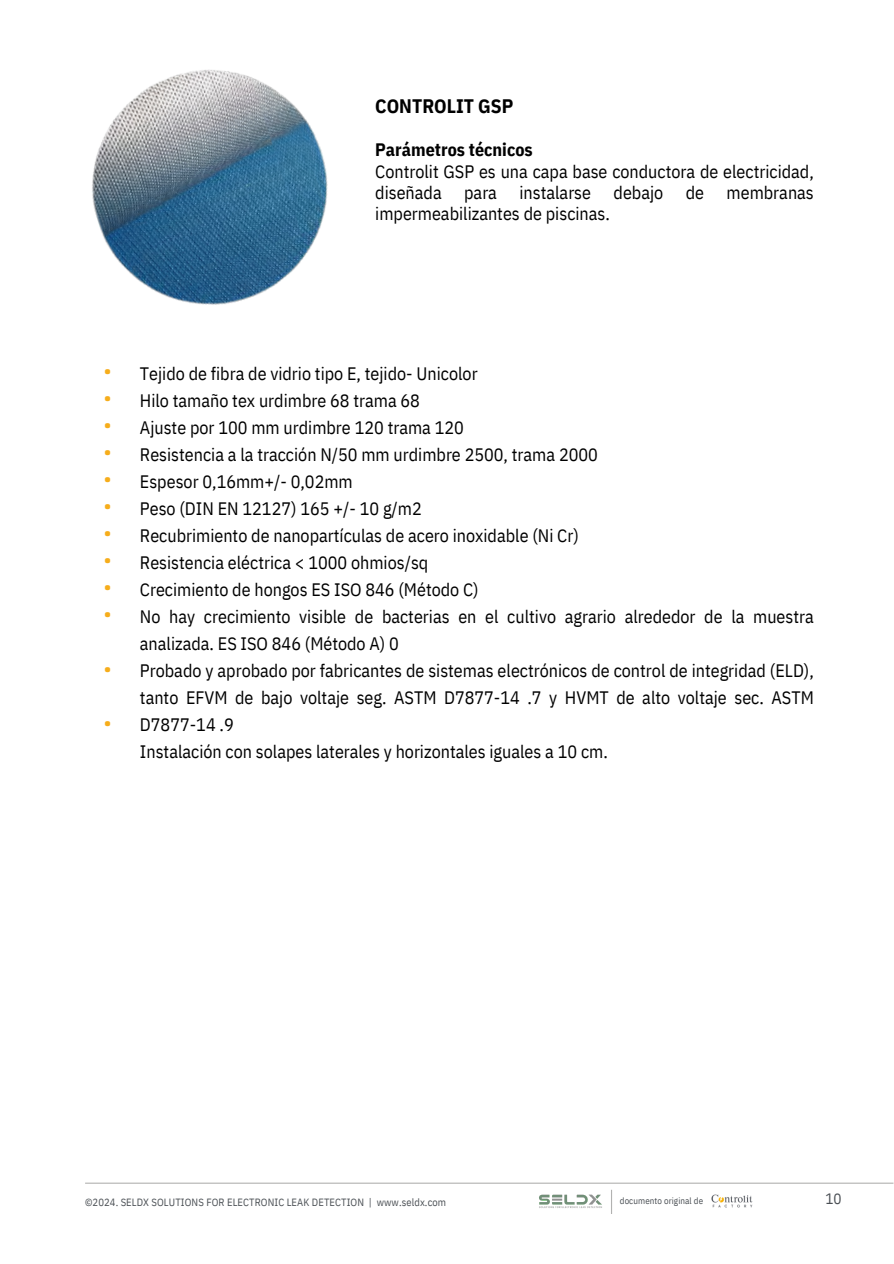
<style>
.page{position:relative;width:894px;height:1264px;background:#fff}
.page>*{position:absolute;margin:0;border:0;box-sizing:border-box;transform-origin:0 0}
.t1{font:700 19.5px "IBM Plex Sans Cond";color:#000}
.t2{font:18px/27px "IBM Plex Sans Cond";color:#000}
.t3{font:700 18px/27px "IBM Plex Sans Cond";color:#f6ad1b;text-align:justify}
.t4{font:15px "IBM Plex Sans Cond";color:#4a4f54}
.t5{font:10.5px "IBM Plex Sans Cond";letter-spacing:.01em;color:#4a4f54}
.t6{font:9px "IBM Plex Sans Cond";letter-spacing:.01em;color:#4a4f54}
.s1{font-weight:700}
</style>
<div class="page">
<img style="left:92px;top:69px;width:236px;height:236px">
<img style="left:711px;top:1194px;width:41px;height:13px">
<hr style="left:85px;top:1182px;width:808px;height:1px;background:#b2b2b1">
<hr style="left:610px;top:1189px;width:2px;height:24px;background:#b2b2b1">
<img style="left:539px;top:1194px;width:63px;height:14px">
<h2 class="t1" style="left:375px;top:93px;width:139px">CONTROLIT GSP</h2>
<p class="t2" style="left:375px;top:139px;width:440px;line-height:21.3px"><span class="s1">Parámetros técnicos<br></span>Controlit GSP es una capa base conductora de electricidad, diseñada para instalarse debajo de membranas impermeabilizantes de piscinas.</p>
<p class="t3" style="left:104px;top:357px;width:9px">• • • • • • • • • •</p>
<h2 class="t3" style="left:104px;top:654px;width:9px">•</h2>
<h3 class="t3" style="left:104px;top:708px;width:9px">•</h3>
<p class="t2" style="left:140px;top:360px;width:675px">Tejido de fibra de vidrio tipo E, tejido- Unicolor<br>Hilo tamaño tex urdimbre 68 trama 68<br>Ajuste por 100 mm urdimbre 120 trama 120<br>Resistencia a la tracción N/50 mm urdimbre 2500, trama 2000<br>Espesor 0,16mm+/- 0,02mm<br>Peso (DIN EN 12127) 165 +/- 10 g/m2<br>Recubrimiento de nanopartículas de acero inoxidable (Ni Cr)<br>Resistencia eléctrica &lt; 1000 ohmios/sq<br>Crecimiento de hongos ES ISO 846 (Método C)<br>No hay crecimiento visible de bacterias en el cultivo agrario alrededor de la muestra analizada. ES ISO 846 (Método A) 0<br>Probado y aprobado por fabricantes de sistemas electrónicos de control de integridad (ELD), tanto EFVM de bajo voltaje seg. ASTM D7877-14 .7 y HVMT de alto voltaje sec. ASTM D7877-14 .9<br>Instalación con solapes laterales y horizontales iguales a 10 cm.</p>
<p class="t5" style="left:85px;top:1194px;width:362px">©2024. SELDX SOLUTIONS FOR ELECTRONIC LEAK DETECTION | www.seldx.com</p>
<p class="t6" style="left:619px;top:1194px;width:85px">documento original de</p>
<h1 class="t4" style="left:825px;top:1188px;width:18px">10</h1>
</div>
